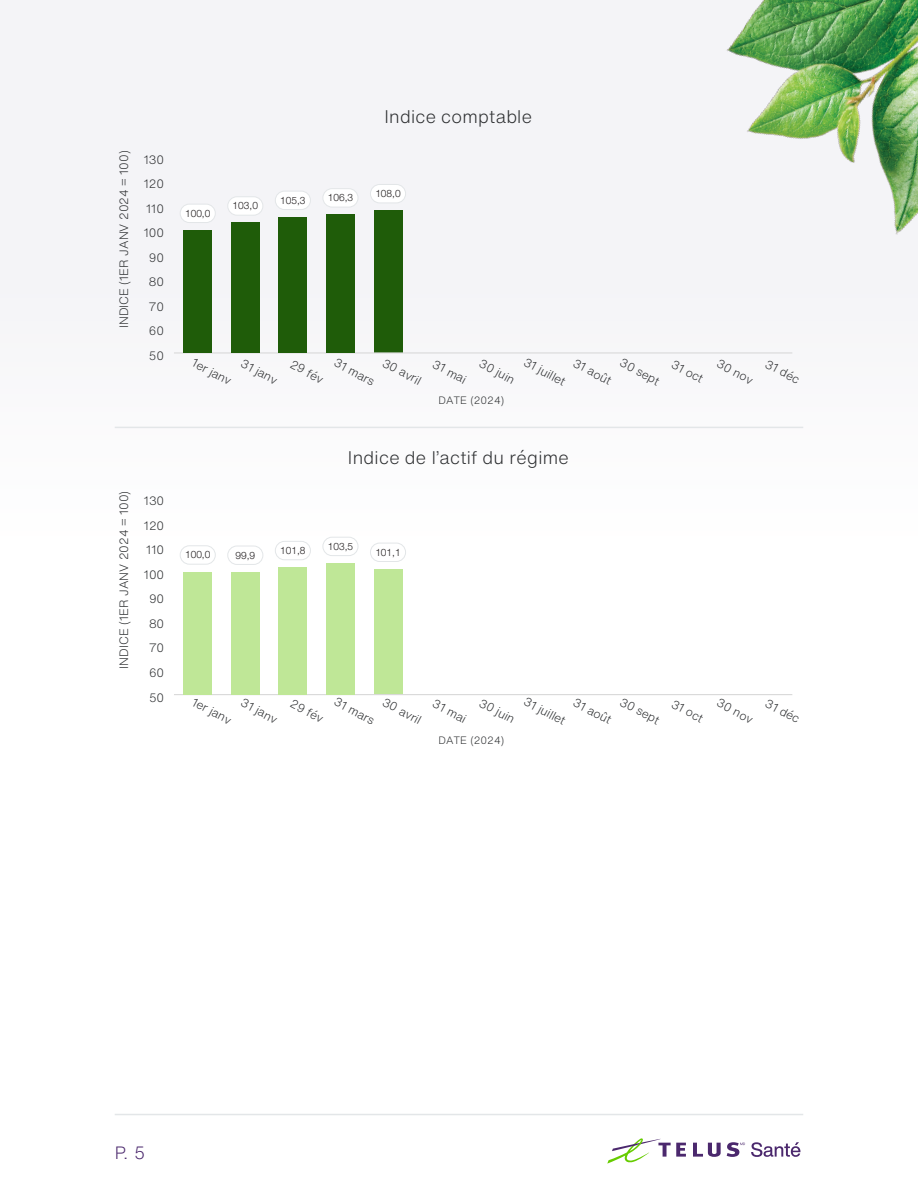
<style>
.page{position:relative;width:918px;height:1188px;background:#fff}
.page>*{position:absolute;margin:0;border:0;box-sizing:border-box;transform-origin:0 0}
.t1{font:300 18px "Helvetica Now Text";letter-spacing:.015em;color:#2c2e30}
.t2{font:300 17.55px "Helvetica Now Text";color:#4b286d}
.t3{font:300 12px "Helvetica Now Text";color:#2c2e30}
.t4{font:300 10.5px "Helvetica Now Text";color:#2c2e30}
.t5{font:300 10.2px "Helvetica Neue LT Std";color:#231f20}
</style>
<div class="page">
<div style="left:0;top:0;width:918px;height:687px;background:#f8f8f9"></div>
<hr style="left:115px;top:1114px;width:688px;height:1px;background:#e3e6e8">
<svg style="left:693px;top:1143px;width:28px;height:14px"></svg>
<svg style="left:607px;top:1138px;width:79px;height:26px"></svg>
<svg style="left:727px;top:1142px;width:18px;height:15px"></svg>
<svg style="left:751px;top:1142px;width:49px;height:15px"></svg>
<div style="left:374px;top:211px;width:28px;height:142px;background:#1f5c09"></div>
<div style="left:370px;top:184px;width:36px;height:19px;background:#fff;border-radius:9px"></div>
<div style="left:370px;top:184px;width:36px;height:19px;border:1px solid #e3e6e8;border-radius:9px"></div>
<hr style="left:174px;top:352px;width:618px;height:2px;background:#d9d9d9">
<div style="left:183px;top:230px;width:29px;height:123px;background:#1f5c09"></div>
<div style="left:180px;top:204px;width:35px;height:19px;background:#fff;border-radius:9px"></div>
<div style="left:180px;top:204px;width:36px;height:19px;border:1px solid #e3e6e8;border-radius:9px"></div>
<div style="left:231px;top:223px;width:29px;height:130px;background:#1f5c09"></div>
<div style="left:228px;top:197px;width:35px;height:18px;background:#fff;border-radius:9px"></div>
<div style="left:227px;top:196px;width:36px;height:20px;border:1px solid #e3e6e8;border-radius:9px"></div>
<div style="left:279px;top:217px;width:28px;height:136px;background:#1f5c09"></div>
<div style="left:275px;top:191px;width:35px;height:19px;background:#fff;border-radius:9px"></div>
<div style="left:275px;top:191px;width:36px;height:19px;border:1px solid #e3e6e8;border-radius:9px"></div>
<div style="left:326px;top:215px;width:29px;height:138px;background:#1f5c09"></div>
<div style="left:323px;top:189px;width:35px;height:18px;background:#fff;border-radius:9px"></div>
<div style="left:323px;top:188px;width:35px;height:19px;border:1px solid #e3e6e8;border-radius:9px"></div>
<hr style="left:115px;top:427px;width:688px;height:1px;background:#e3e6e8">
<img style="left:726px;top:0;width:192px;height:235px">
<div style="left:374px;top:569px;width:28px;height:126px;background:#bfe797"></div>
<div style="left:370px;top:543px;width:36px;height:19px;background:#fff;border-radius:9px"></div>
<div style="left:370px;top:543px;width:36px;height:19px;border:1px solid #e3e6e8;border-radius:9px"></div>
<hr style="left:174px;top:694px;width:618px;height:1px;background:#d9d9d9">
<div style="left:183px;top:572px;width:29px;height:123px;background:#bfe797"></div>
<div style="left:180px;top:546px;width:35px;height:18px;background:#fff;border-radius:9px"></div>
<div style="left:180px;top:545px;width:36px;height:20px;border:1px solid #e3e6e8;border-radius:9px"></div>
<div style="left:231px;top:572px;width:29px;height:123px;background:#bfe797"></div>
<div style="left:228px;top:546px;width:35px;height:18px;background:#fff;border-radius:9px"></div>
<div style="left:227px;top:546px;width:36px;height:19px;border:1px solid #e3e6e8;border-radius:9px"></div>
<div style="left:279px;top:567px;width:28px;height:128px;background:#bfe797"></div>
<div style="left:275px;top:541px;width:35px;height:19px;background:#fff;border-radius:9px"></div>
<div style="left:275px;top:541px;width:36px;height:19px;border:1px solid #e3e6e8;border-radius:9px"></div>
<div style="left:326px;top:563px;width:29px;height:132px;background:#bfe797"></div>
<div style="left:323px;top:537px;width:35px;height:19px;background:#fff;border-radius:9px"></div>
<div style="left:323px;top:537px;width:35px;height:19px;border:1px solid #e3e6e8;border-radius:9px"></div>
<p class="t3" style="left:116px;top:328px;width:179px;rotate:-90deg">INDICE (1ER JANV 2024 = 100)</p>
<p class="t3" style="left:144px;top:151px;width:22px">130</p>
<p class="t3" style="left:144px;top:176px;width:22px">120</p>
<p class="t3" style="left:146px;top:200px;width:20px">110</p>
<p class="t3" style="left:144px;top:225px;width:22px">100</p>
<p class="t3" style="left:149px;top:249px;width:17px">90</p>
<p class="t3" style="left:149px;top:274px;width:17px">80</p>
<p class="t3" style="left:149px;top:298px;width:17px">70</p>
<p class="t3" style="left:149px;top:323px;width:17px">60</p>
<p class="t3" style="left:149px;top:347px;width:17px">50</p>
<p class="t3" style="left:116px;top:669px;width:179px;rotate:-90deg">INDICE (1ER JANV 2024 = 100)</p>
<p class="t3" style="left:144px;top:493px;width:22px">130</p>
<p class="t3" style="left:144px;top:517px;width:22px">120</p>
<p class="t3" style="left:146px;top:542px;width:20px">110</p>
<p class="t3" style="left:144px;top:566px;width:22px">100</p>
<p class="t3" style="left:149px;top:591px;width:17px">90</p>
<p class="t3" style="left:149px;top:615px;width:17px">80</p>
<p class="t3" style="left:149px;top:640px;width:17px">70</p>
<p class="t3" style="left:149px;top:665px;width:17px">60</p>
<p class="t3" style="left:149px;top:689px;width:17px">50</p>
<h1 class="t1" style="left:384px;top:105px;width:149px">Indice comptable</h1>
<p class="t5" style="left:185px;top:207px;width:27px">100,0</p>
<p class="t5" style="left:233px;top:200px;width:27px">103,0</p>
<p class="t5" style="left:280px;top:194px;width:27px">105,3</p>
<p class="t5" style="left:328px;top:191px;width:27px">106,3</p>
<p class="t5" style="left:375px;top:187px;width:27px">108,0</p>
<p class="t3" style="left:197px;top:354px;width:45px;rotate:28deg">1er janv</p>
<p class="t3" style="left:246px;top:355px;width:41px;rotate:28deg">31 janv</p>
<p class="t3" style="left:295px;top:356px;width:37px;rotate:28deg">29 fév</p>
<p class="t3" style="left:339px;top:354px;width:46px;rotate:28deg">31 mars</p>
<p class="t3" style="left:387px;top:355px;width:43px;rotate:28deg">30 avril</p>
<p class="t3" style="left:437px;top:356px;width:38px;rotate:28deg">31 mai</p>
<p class="t3" style="left:484px;top:355px;width:40px;rotate:28deg">30 juin</p>
<p class="t3" style="left:529px;top:354px;width:47px;rotate:28deg">31 juillet</p>
<p class="t3" style="left:578px;top:355px;width:43px;rotate:28deg">31 août</p>
<p class="t3" style="left:625px;top:354px;width:44px;rotate:28deg">30 sept</p>
<p class="t3" style="left:676px;top:356px;width:36px;rotate:28deg">31 oct</p>
<p class="t3" style="left:722px;top:355px;width:41px;rotate:28deg">30 nov</p>
<p class="t3" style="left:770px;top:356px;width:38px;rotate:28deg">31 déc</p>
<p class="t4" style="left:439px;top:393px;width:67px">DATE (2024)</p>
<h1 class="t1" style="left:348px;top:445px;width:223px">Indice de l’actif du régime</h1>
<p class="t5" style="left:185px;top:549px;width:27px">100,0</p>
<p class="t5" style="left:235px;top:549px;width:21px">99,9</p>
<p class="t5" style="left:280px;top:544px;width:27px">101,8</p>
<p class="t5" style="left:328px;top:540px;width:27px">103,5</p>
<p class="t5" style="left:375px;top:546px;width:27px">101,1</p>
<p class="t3" style="left:197px;top:694px;width:45px;rotate:28deg">1er janv</p>
<p class="t3" style="left:246px;top:694px;width:41px;rotate:28deg">31 janv</p>
<p class="t3" style="left:295px;top:695px;width:37px;rotate:28deg">29 fév</p>
<p class="t3" style="left:339px;top:693px;width:46px;rotate:28deg">31 mars</p>
<p class="t3" style="left:387px;top:694px;width:43px;rotate:28deg">30 avril</p>
<p class="t3" style="left:437px;top:695px;width:38px;rotate:28deg">31 mai</p>
<p class="t3" style="left:484px;top:695px;width:40px;rotate:28deg">30 juin</p>
<p class="t3" style="left:529px;top:693px;width:47px;rotate:28deg">31 juillet</p>
<p class="t3" style="left:578px;top:694px;width:43px;rotate:28deg">31 août</p>
<p class="t3" style="left:625px;top:694px;width:44px;rotate:28deg">30 sept</p>
<p class="t3" style="left:676px;top:696px;width:36px;rotate:28deg">31 oct</p>
<p class="t3" style="left:722px;top:694px;width:41px;rotate:28deg">30 nov</p>
<p class="t3" style="left:770px;top:695px;width:38px;rotate:28deg">31 déc</p>
<p class="t4" style="left:439px;top:733px;width:67px">DATE (2024)</p>
<h2 class="t2" style="left:115px;top:1140px;width:32px">P. 5</h2>
</div>
